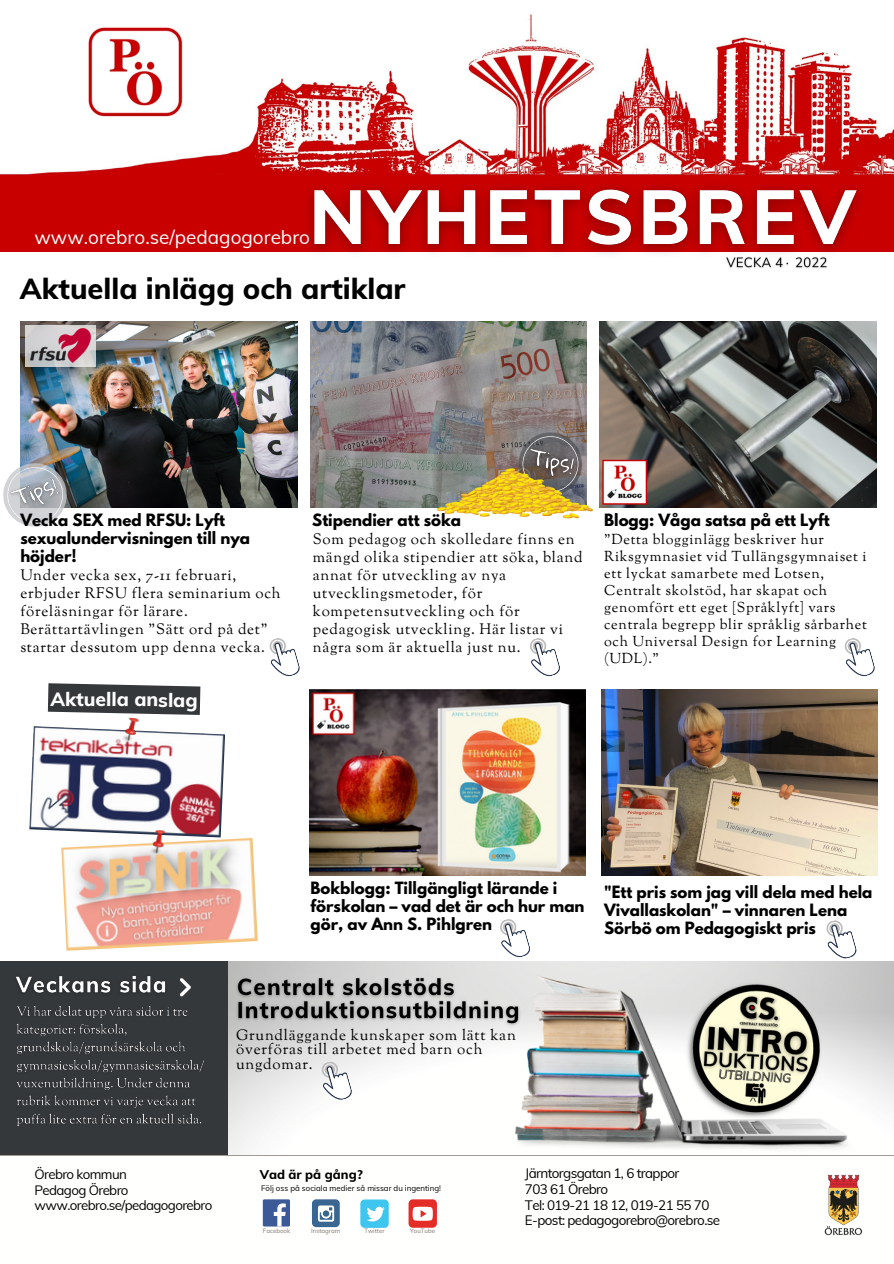
<style>
.page{position:relative;width:894px;height:1264px;background:#fff}
.page>*{position:absolute;margin:0;border:0;box-sizing:border-box;transform-origin:0 0}
.t1{font:800 28.95px "Muli";color:#000}
.t2{font:800 19.2px "Muli";letter-spacing:-.01em;color:#fff}
.t3{font:18.9px "Muli";color:#fff}
.t4{font:15px/18px "Sorts Mill Goudy";letter-spacing:.045em;color:#000}
.t5{font:700 15px/18px "League Spartan";color:#000}
.t6{font:14.25px/17px "Sorts Mill Goudy";letter-spacing:.045em;color:#000}
.t7{font:13.5px/15.8px "Muli";letter-spacing:-.045em;color:#000}
.t8{font:13.35px/15.3px "Muli";letter-spacing:-.045em;color:#000}
.t9{font:800 12.6px "Muli";color:#000}
.t10{font:7.95px "Muli";color:#000}
.t11{font:6.15px "Muli";color:#857672}
</style>
<div class="page">
<div style="left:312px;top:1199px;width:27px;height:28px;background:#396791;border-radius:4px"></div>
<svg style="left:318px;top:1205px;width:16px;height:16px"></svg>
<div style="left:263px;top:1199px;width:27px;height:27px;background:#3d5a98"></div>
<svg style="left:274px;top:1203px;width:12px;height:23px"></svg>
<div style="left:408px;top:1199px;width:29px;height:28px;background:#e52d27;border-radius:4px"></div>
<svg style="left:412px;top:1206px;width:20px;height:14px"></svg>
<div style="left:360px;top:1199px;width:28px;height:28px;background:#3fc6ee;border-radius:4px"></div>
<svg style="left:367px;top:1206px;width:17px;height:15px"></svg>
<img style="left:824px;top:1174px;width:38px;height:62px">
<img style="left:20px;top:321px;width:277px;height:186px">
<img style="left:310px;top:321px;width:276px;height:186px">
<img style="left:599px;top:321px;width:277px;height:186px">
<img style="left:0;top:14px;width:893px;height:238px">
<img style="left:87px;top:27px;width:96px;height:90px">
<svg style="left:0;top:1154px;width:241px;height:1px"></svg>
<img style="left:227px;top:961px;width:666px;height:193px">
<div style="left:0;top:961px;width:227px;height:193px;background:#35383b"></div>
<svg style="left:180px;top:978px;width:11px;height:18px"></svg>
<svg style="left:20px;top:455px;width:54px;height:72px"></svg>
<img style="left:3px;top:457px;width:66px;height:69px">
<img style="left:309px;top:690px;width:276px;height:185px">
<svg style="left:500px;top:919px;width:30px;height:38px"></svg>
<svg style="left:844px;top:638px;width:31px;height:39px"></svg>
<svg style="left:48px;top:683px;width:152px;height:32px;background:#4b4e50"></svg>
<img style="left:29px;top:726px;width:196px;height:111px">
<img style="left:120px;top:717px;width:19px;height:26px">
<img style="left:61px;top:838px;width:197px;height:112px">
<img style="left:148px;top:830px;width:18px;height:26px">
<svg style="left:25px;top:325px;width:71px;height:42px"></svg>
<img style="left:31px;top:329px;width:59px;height:33px">
<svg style="left:269px;top:638px;width:31px;height:39px"></svg>
<svg style="left:530px;top:638px;width:30px;height:38px"></svg>
<svg style="left:511px;top:425px;width:76px;height:29px"></svg>
<img style="left:516px;top:427px;width:69px;height:27px">
<img style="left:437px;top:454px;width:155px;height:65px">
<svg style="left:318px;top:1059px;width:36px;height:44px"></svg>
<img style="left:16px;top:976px;width:149px;height:17px">
<img style="left:288px;top:149px;width:593px;height:120px">
<img style="left:16px;top:1000px;width:219px;height:133px">
<img style="left:231px;top:966px;width:302px;height:64px">
<img style="left:601px;top:690px;width:276px;height:185px">
<svg style="left:822px;top:920px;width:36px;height:42px"></svg>
<p class="t3" style="left:34px;top:225px;width:277px">www.orebro.se/pedagogorebro</p>
<h1 class="t1" style="left:20px;top:269px;width:387px">Aktuella inlägg och artiklar</h1>
<p class="t5" style="left:20px;top:513px;width:206px">Vecka SEX med RFSU: Lyft</p>
<p class="t5" style="left:312px;top:513px;width:150px">Stipendier att söka</p>
<p class="t5" style="left:20px;top:531px;width:231px">sexualundervisningen till nya höjder!</p>
<p class="t4" style="left:313px;top:531px;width:271px">Som pedagog och skolledare finns en mängd olika stipendier att söka, bland annat för utveckling av nya utvecklingsmetoder, för kompetensutveckling och för pedagogisk utveckling. Här listar vi några som är aktuella just nu.</p>
<p class="t4" style="left:20px;top:567px;width:262px">Under vecka sex, 7-11 februari, erbjuder RFSU flera seminarium och föreläsningar för lärare.<br>Berättartävlingen "Sätt ord på det" startar dessutom upp denna vecka.</p>
<p class="t2" style="left:51px;top:687px;width:149px">Aktuella anslag</p>
<p class="t5" style="left:604px;top:513px;width:227px">Blogg: Våga satsa på ett Lyft</p>
<p class="t6" style="left:604px;top:532px;width:264px">"Detta blogginlägg beskriver hur<br>Riksgymnasiet vid Tullängsgymnaiset i ett lyckat samarbete med Lotsen,<br>Centralt skolstöd, har skapat och genomfört ett eget [Språklyft] vars centrala begrepp blir språklig sårbarhet och Universal Design for Learning (UDL)."</p>
<p class="t5" style="left:310px;top:881px;width:275px">Bokblogg: Tillgängligt lärande i förskolan – vad det är och hur man gör, av Ann S. Pihlgren</p>
<p class="t5" style="left:604px;top:884px;width:270px">"Ett pris som jag vill dela med hela<br>Vivallaskolan" – vinnaren Lena<br>Sörbö om Pedagogiskt pris</p>
<p class="t4" style="left:236px;top:1028px;width:281px;line-height:14.7px">Grundläggande kunskaper som lätt kan överföras till arbetet med barn och ungdomar.</p>
<p class="t8" style="left:34px;top:1166px;width:94px">Örebro kommun</p>
<p class="t9" style="left:259px;top:1165px;width:104px">Vad är på gång?</p>
<p class="t8" style="left:34px;top:1182px;width:179px">Pedagog Örebro www.orebro.se/pedagogorebro</p>
<p class="t10" style="left:261px;top:1183px;width:181px">Följ oss på sociala medier så missar du ingenting!</p>
<p class="t11" style="left:263px;top:1226px;width:29px">Facebook</p>
<p class="t11" style="left:311px;top:1226px;width:30px">Instagram</p>
<p class="t11" style="left:364px;top:1227px;width:22px">Twitter</p>
<p class="t11" style="left:410px;top:1227px;width:26px">YouTube</p>
<p class="t7" style="left:525px;top:1165px;width:156px">Järntorgsgatan 1, 6 trappor<br>703 61 Örebro</p>
<p class="t7" style="left:525px;top:1212px;width:197px">E-post: pedagogorebro@orebro.se</p>
<p class="t7" style="left:525px;top:1196px;width:186px">Tel: 019-21 18 12, 019-21 55 70</p>
</div>
